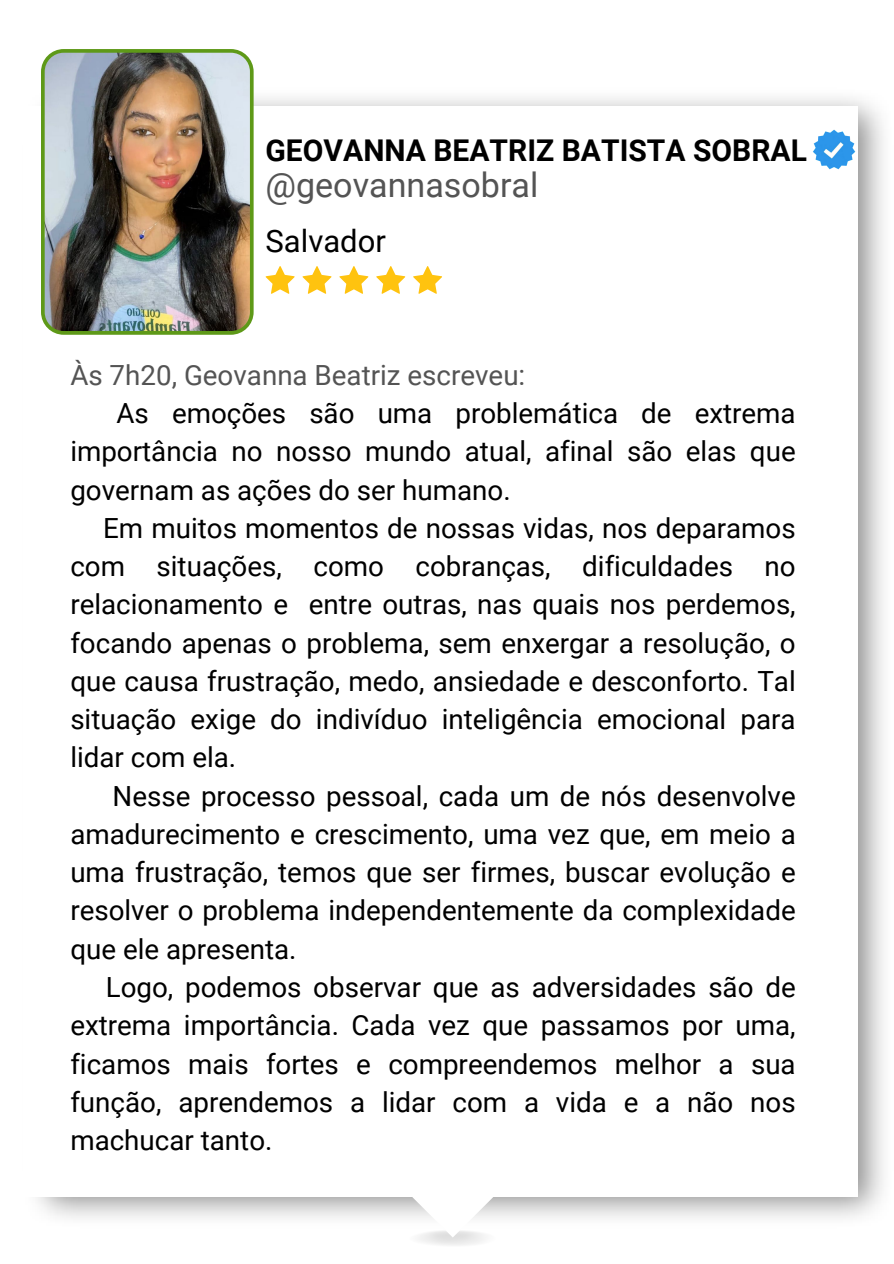
<style>
.page{position:relative;width:894px;height:1264px;background:#fff}
.page>*{position:absolute;margin:0;border:0;box-sizing:border-box;transform-origin:0 0}
.t1{font:34.05px "Roboto";color:#545454}
.t2{font:31.05px "Roboto";color:#000}
.t3{font:700 30px "Roboto";color:#000}
.t4{font:27.75px/38.2px "Roboto";color:#000;text-align:justify}
.t5{font:27.75px "Roboto";color:#545454}
</style>
<div class="page">
<img style="left:37px;top:88px;width:847px;height:1130px">
<svg style="left:384px;top:1196px;width:137px;height:41px"></svg>
<div style="left:24px;top:107px;width:833px;height:1089px;background:#fff"></div>
<img style="left:41px;top:49px;width:212px;height:285px">
<img style="left:813px;top:107px;width:59px;height:80px">
<svg style="left:265px;top:266px;width:177px;height:28px"></svg>
<p class="t3" style="left:265px;top:133px;width:543px">GEOVANNA BEATRIZ BATISTA SOBRAL</p>
<p class="t1" style="left:265px;top:165px;width:274px">@geovannasobral</p>
<h1 class="t2" style="left:265px;top:223px;width:122px">Salvador</h1>
<p class="t5" style="left:70px;top:359px;width:456px">Às 7h20, Geovanna Beatriz escreveu:</p>
<p class="t4" style="left:70px;top:394px;width:726px;text-indent:46px">As emoções são uma problemática de extrema importância no nosso mundo atual, afinal são elas que governam as ações do ser humano.</p>
<p class="t4" style="left:70px;top:509px;width:726px;text-indent:33px">Em muitos momentos de nossas vidas, nos deparamos com situações, como cobranças, dificuldades no relacionamento e entre outras, nas quais nos perdemos, focando apenas o problema, sem enxergar a resolução, o que causa frustração, medo, ansiedade e desconforto. Tal situação exige do indivíduo inteligência emocional para lidar com ela.</p>
<p class="t4" style="left:70px;top:777px;width:726px;text-indent:42px">Nesse processo pessoal, cada um de nós desenvolve amadurecimento e crescimento, uma vez que, em meio a uma frustração, temos que ser firmes, buscar evolução e resolver o problema independentemente da complexidade que ele apresenta.</p>
<p class="t4" style="left:70px;top:968px;width:726px;text-indent:35px">Logo, podemos observar que as adversidades são de extrema importância. Cada vez que passamos por uma, ficamos mais fortes e compreendemos melhor a sua função, aprendemos a lidar com a vida e a não nos machucar tanto.</p>
</div>
